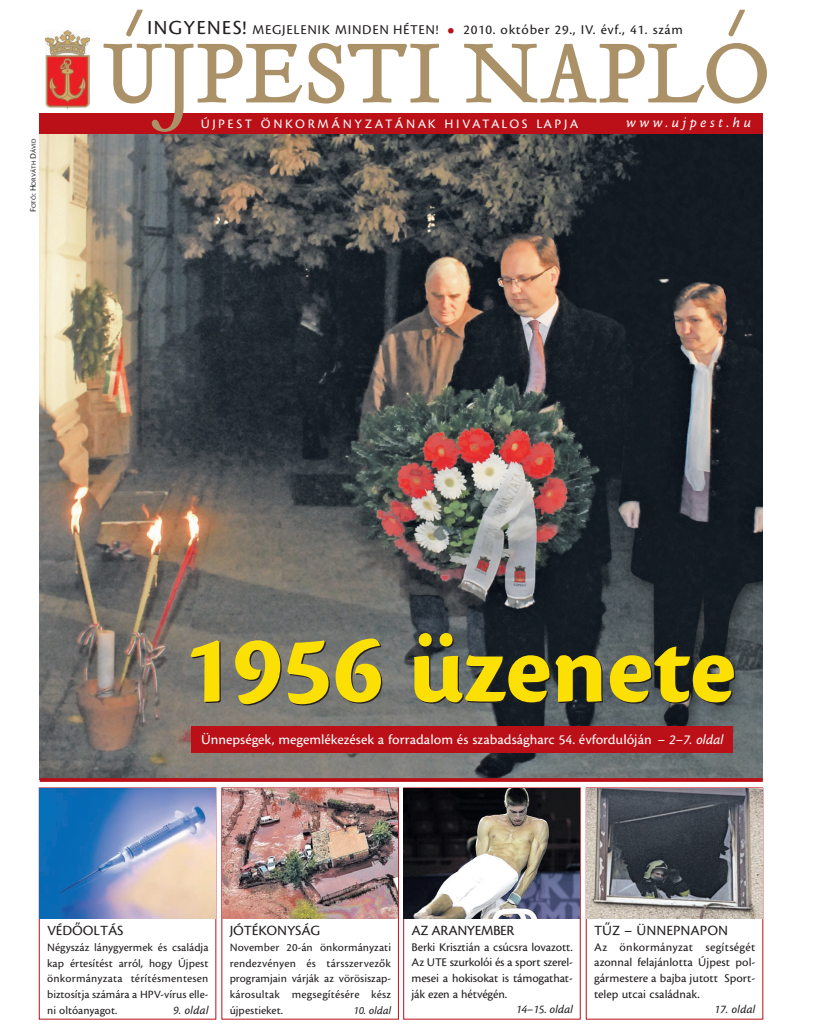
<style>
.page{position:relative;width:833px;height:1025px;background:#fff}
.page>*{position:absolute;margin:0;border:0;box-sizing:border-box;transform-origin:0 0}
.t1{font:700 101px "Cronos M";letter-spacing:-.015em;color:#fce004}
.t2{font:94px "Tribute M Smallcaps";letter-spacing:-.01em;color:#aa9168}
.t3{font:14.62px "Cronos M";letter-spacing:-.01em;color:#231f20}
.t4{font:italic 14.62px "Cronos M";letter-spacing:.23em;color:#fff}
.t5{font:14.62px "Cronos M";letter-spacing:-.035em;color:#231f20}
.t6{font:14.38px "Cronos M";color:#fff}
.t7{font:14px "Cronos M";letter-spacing:.045em;color:#231f20}
.t8{font:13.5px "Cronos M";letter-spacing:.19em;color:#fff}
.t9{font:12.25px/15.6px "Cronos M";letter-spacing:-.01em;color:#231f20;text-align:justify}
.t10{font:italic 12.25px "Cronos M";color:#231f20}
.t11{font:11.62px/15.6px "Cronos M";color:#231f20;text-align:justify}
.t12{font:italic 11.62px "Cronos M";letter-spacing:-.015em;color:#231f20}
.t13{font:6.5px "Cronos M";color:#231f20}
.s1{font-size:8.75px}
.s2{font-size:20.75px}
.s3{font-family:"Solex M";font-size:29.88px;color:#bb1018}
.s4{font-style:italic}
</style>
<div class="page">
<img style="left:40px;top:133px;width:723px;height:644px">
<div style="left:40px;top:113px;width:723px;height:20px;background:#bb1018"></div>
<svg style="left:40px;top:777px;width:723px;height:4px;background:#a62c31"></svg>
<img style="left:45px;top:30px;width:44px;height:78px">
<div style="left:192px;top:725px;width:541px;height:27px;background:#bb1018"></div>
<div style="left:221px;top:787px;width:178px;height:231px;border:1px solid #bb1018"></div>
<img style="left:222px;top:788px;width:176px;height:130px">
<img style="left:40px;top:788px;width:175px;height:130px">
<img style="left:404px;top:788px;width:175px;height:130px">
<img style="left:586px;top:788px;width:176px;height:130px">
<p class="t13" style="left:31px;top:212px;width:75px;rotate:-90deg"><span class="s1">F</span>OTÓ<span class="s1">: H</span>ORVÁTH <span class="s1">D</span>ÁVID</p>
<h2 class="t2" style="left:103px;top:15px;width:670px">ÚJPESTI NAPLÓ</h2>
<p class="t7" style="left:147px;top:24px;width:537px"><span class="s2">INGYENES!</span> MEGJELENIK MINDEN HÉTEN! <span class="s3">•</span> 2010. október 29., IV. évf., 41. szám</p>
<p class="t4" style="left:625px;top:116px;width:127px">www.ujpest.hu</p>
<p class="t8" style="left:201px;top:119px;width:379px">ÚJPEST ÖNKORMÁNYZATÁNAK HIVATALOS LAPJA</p>
<h1 class="t1" style="left:182px;top:627px;width:556px">1956 üzenete</h1>
<p class="t6" style="left:201px;top:733px;width:524px">Ünnepségek, megemlékezések a forradalom és szabadságharc 54. évfordulóján <span class="s4">– 2–7. oldal</span></p>
<p class="t3" style="left:47px;top:924px;width:78px">VÉDÕOLTÁS</p>
<p class="t11" style="left:47px;top:939px;width:163px">Négyszáz lánygyermek és családja kap értesítést arról, hogy Újpest önkormányzata térítésmentesen biztosítja számára a HPV-vírus elle&shy;ni oltóanyagot.</p>
<p class="t10" style="left:173px;top:1004px;width:37px">9. oldal</p>
<p class="t3" style="left:230px;top:924px;width:92px">JÓTÉKONYSÁG</p>
<p class="t11" style="left:230px;top:939px;width:163px">November 20-án önkormányzati rendezvényen és társszervezõk programjain várják az vörösiszap&shy;károsultak megsegítésére kész újpestieket.</p>
<p class="t12" style="left:353px;top:1004px;width:39px">10. oldal</p>
<p class="t5" style="left:411px;top:924px;width:104px">AZ ARANYEMBER</p>
<p class="t9" style="left:411px;top:939px;width:163px">Berki Krisztián a csúcsra lovazott.<br>Az UTE szurkolói és a sport szerel&shy;mesei a hokisokat is támogathat&shy;ják ezen a hétvégén.</p>
<p class="t10" style="left:516px;top:1003px;width:58px">14–15. oldal</p>
<p class="t3" style="left:594px;top:924px;width:136px">TÛZ – ÜNNEPNAPON</p>
<p class="t9" style="left:594px;top:939px;width:163px">Az önkormányzat segítségét azonnal felajánlotta Újpest pol&shy;gármestere a bajba jutott Sport&shy;telep utcai családnak.</p>
<p class="t10" style="left:714px;top:1003px;width:42px">17. oldal</p>
</div>
